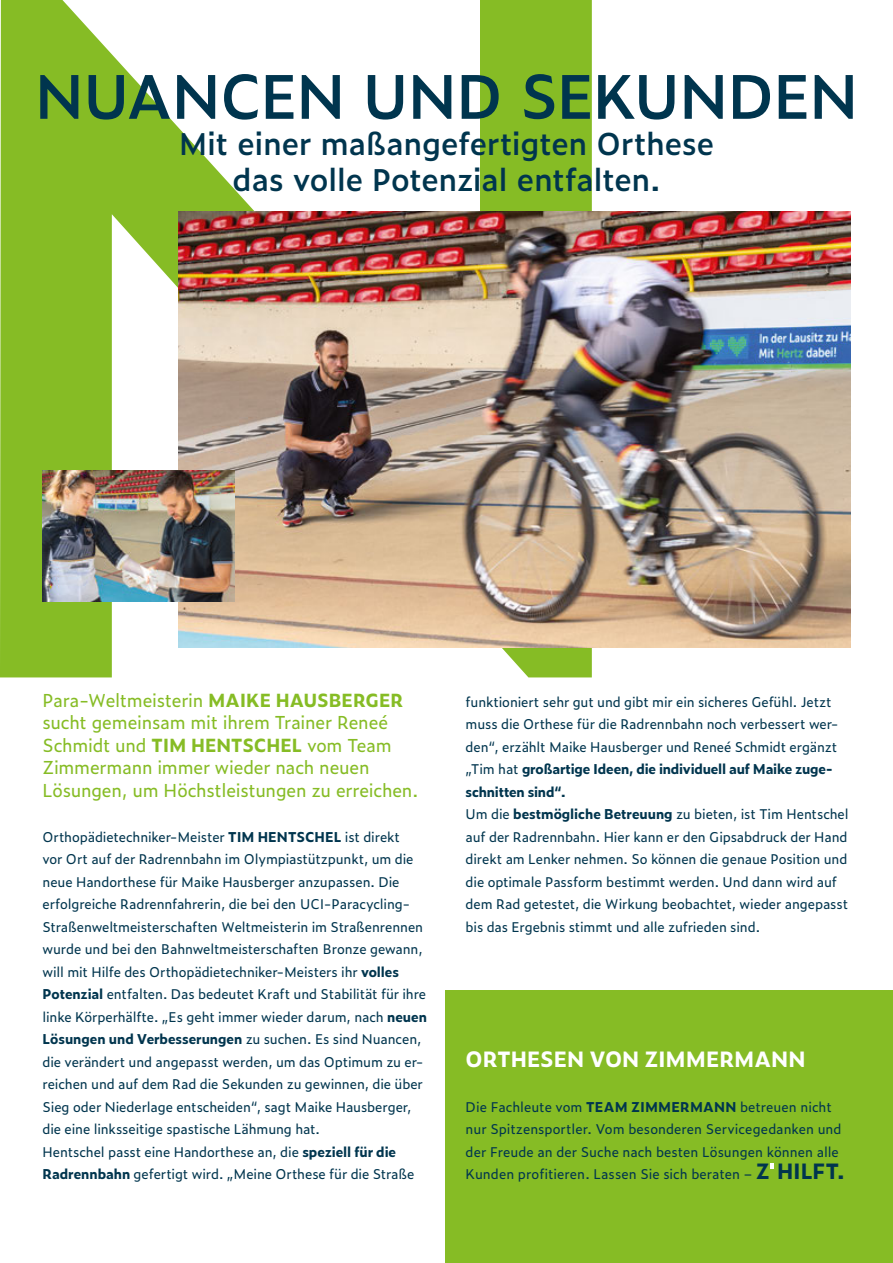
<style>
.page{position:relative;width:893px;height:1263px;background:#fff}
.page>*{position:absolute;margin:0;border:0;box-sizing:border-box;transform-origin:0 0}
.t1{font:600 60px "Zeitung Micro Pro";letter-spacing:-.01em;color:#00354e}
.t2{font:600 30px "Zeitung Micro Pro";letter-spacing:-.015em;color:#00354e}
.t3{font:700 21px "Zeitung Pro";color:#fff}
.t4{font:18px/22.5px "Zeitung Pro";letter-spacing:-.015em;color:#86bc25}
.t5{font:13.5px/22.5px "Zeitung Pro";letter-spacing:-.005em;color:#00354e}
.s1{font-weight:700}
.s2{font-weight:700;font-size:21px}
</style>
<div class="page">
<svg style="left:0;top:0;width:592px;height:677px;fill:#86bc25"></svg>
<img style="left:179px;top:212px;width:671px;height:435px">
<div style="left:445px;top:990px;width:448px;height:273px;background:#86bc25"></div>
<svg style="left:770px;top:1163px;width:3px;height:6px"></svg>
<img style="left:43px;top:470px;width:192px;height:132px">
<p class="t1" style="left:35px;top:50px;width:824px">NUANCEN UND SEKUNDEN</p>
<p class="t2" style="left:179px;top:121px;width:537px">Mit einer maßangefertigten Orthese</p>
<p class="t2" style="left:233px;top:157px;width:429px">das volle Potenzial entfalten.</p>
<p class="t4" style="left:43px;top:688px;width:362px">Para-Weltmeisterin <span class="s1">MAIKE HAUSBERGER </span>sucht gemeinsam mit ihrem Trainer Reneé Schmidt und <span class="s1">TIM HENTSCHEL</span> vom Team Zimmermann immer wieder nach neuen</p>
<p class="t4" style="left:43px;top:778px;width:377px">Lösungen, um Höchstleistungen zu erreichen.</p>
<p class="t5" style="left:43px;top:825px;width:386px">Orthopädietechniker-Meister <span class="s1">TIM HENTSCHEL</span> ist direkt<br>vor Ort auf der Radrennbahn im Olympiastützpunkt, um die neue Handorthese für Maike Hausberger anzupassen. Die erfolgreiche Radrennfahrerin, die bei den UCI-Paracycling-Straßenweltmeisterschaften Weltmeisterin im Straßenrennen wurde und bei den Bahnweltmeisterschaften Bronze gewann, will mit Hilfe des Orthopädietechniker-Meisters ihr <span class="s1">volles Potenzial</span> entfalten. Das bedeutet Kraft und Stabilität für ihre linke Körperhälfte. „Es geht immer wieder darum, nach <span class="s1">neuen Lösungen und Verbesserungen</span> zu suchen. Es sind Nuancen, die verändert und angepasst werden, um das Optimum zu er&shy;reichen und auf dem Rad die Sekunden zu gewinnen, die über Sieg oder Niederlage entscheiden“, sagt Maike Hausberger, die eine linksseitige spastische Lähmung hat.</p>
<p class="t5" style="left:43px;top:1140px;width:373px">Hentschel passt eine Handorthese an, die <span class="s1">speziell für die<br>Radrennbahn</span> gefertigt wird. „Meine Orthese für die Straße</p>
<p class="t5" style="left:466px;top:690px;width:374px">funktioniert sehr gut und gibt mir ein sicheres Gefühl. Jetzt muss die Orthese für die Radrennbahn noch verbessert wer&shy;den“, erzählt Maike Hausberger und Reneé Schmidt ergänzt „Tim hat <span class="s1">großartige Ideen, die individuell auf Maike zuge&shy;schnitten sind“.</span></p>
<p class="t5" style="left:466px;top:802px;width:384px">Um die <span class="s1">bestmögliche Betreuung</span> zu bieten, ist Tim Hentschel auf der Radrennbahn. Hier kann er den Gipsabdruck der Hand direkt am Lenker nehmen. So können die genaue Position und die optimale Passform bestimmt werden. Und dann wird auf dem Rad getestet, die Wirkung beobachtet, wieder angepasst bis das Ergebnis stimmt und alle zufrieden sind.</p>
<p class="t3" style="left:466px;top:1042px;width:341px">ORTHESEN VON ZIMMERMANN</p>
<p class="t5" style="left:466px;top:1095px;width:377px">Die Fachleute vom <span class="s1">TEAM ZIMMERMANN</span> betreuen nicht nur Spitzensportler. Vom besonderen Servicegedanken und der Freude an der Suche nach besten Lösungen können alle</p>
<p class="t5" style="left:466px;top:1162px;width:380px">Kunden profitieren. Lassen Sie sich beraten – <span class="s2">Z HILFT.</span></p>
</div>
